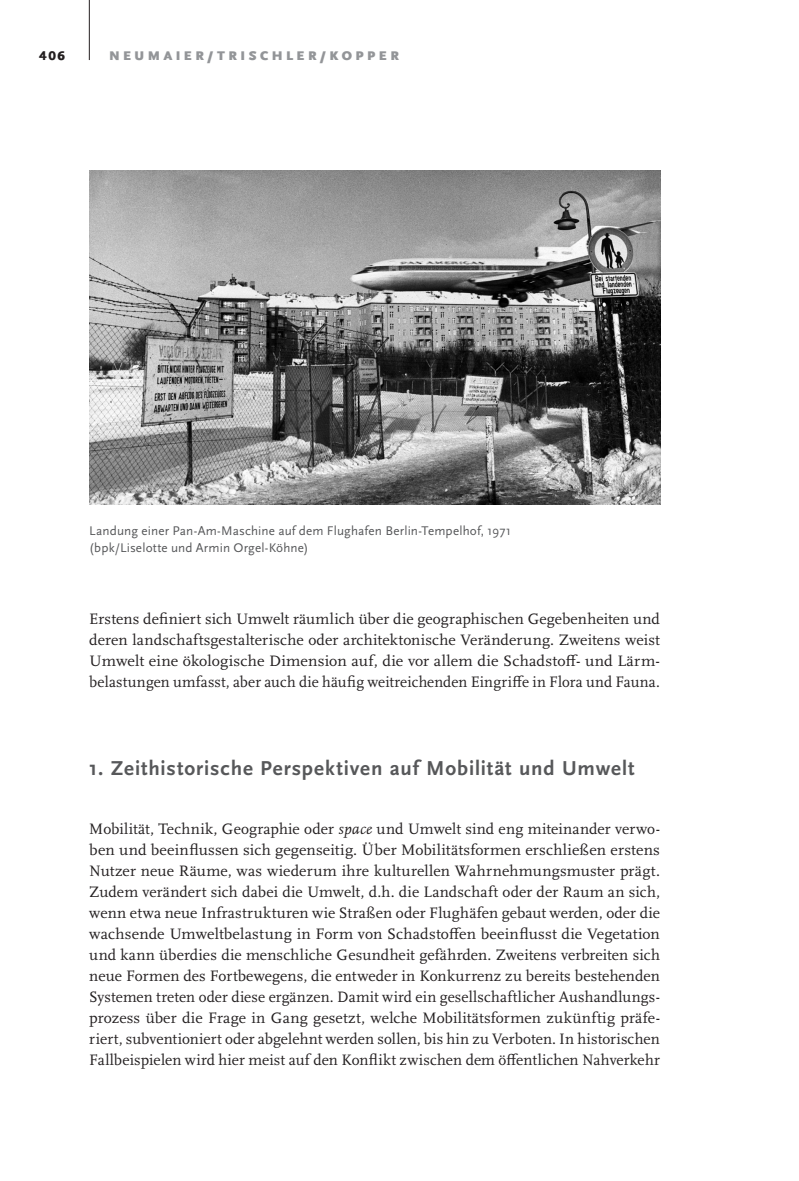
<style>
.page{position:relative;width:799px;height:1181px;background:#fff}
.page>*{position:absolute;margin:0;border:0;box-sizing:border-box;transform-origin:0 0}
._5__Zwischenüberschr{font:700 21px "Scala Sans Pro";letter-spacing:.04em;color:#57585a}
._6__1__Fließtext_ohn{font:15.75px/21px "Scala Pro";letter-spacing:.005em;color:#231f20;text-align:justify}
._10__Fußnotentext{font:15.75px/21px "Scala Pro";letter-spacing:.005em;color:#231f20;text-align:justify}
._7__Bildunterschrift{font:13.12px "Scala Sans Pro";letter-spacing:.01em;color:#57585a}
._8_1__Kopfzeile_link{font:900 13.12px "Scala Sans Pro";letter-spacing:.265em;color:#939598}
.t1{font:900 13.12px "Scala Sans Pro";color:#231f20}
.s1{font-style:italic}
</style>
<div class="page">
<hr style="left:89px;top:0;width:1px;height:60px;background:#231f20">
<img style="left:89px;top:171px;width:571px;height:333px">
<p class="t1" style="left:39px;top:48px;width:27px">406</p>
<p class="_8_1__Kopfzeile_link" style="left:109px;top:48px;width:291px">NEUMAIER/TRISCHLER/KOPPER</p>
<p class="_7__Bildunterschrift" style="left:89px;top:523px;width:423px">Landung einer Pan-Am-Maschine auf dem Flughafen Berlin-Tempelhof, 1971</p>
<p class="_7__Bildunterschrift" style="left:89px;top:540px;width:221px">(bpk/Liselotte und Armin Orgel-Köhne)</p>
<p class="_10__Fußnotentext" style="left:89px;top:608px;width:572px">Erstens definiert sich Umwelt räumlich über die geographischen Gegebenheiten und deren landschaftsgestalterische oder architektonische Veränderung. Zweitens weist Umwelt eine ökologische Dimension auf, die vor allem die Schadstoff- und Lärm&shy;belastungen umfasst, aber auch die häufig weitreichenden Eingriffe in Flora und Fauna.</p>
<p class="_5__Zwischenüberschr" style="left:89px;top:756px;width:547px">1. Zeithistorische Perspektiven auf Mobilität und Umwelt</p>
<p class="_6__1__Fließtext_ohn" style="left:89px;top:818px;width:572px">Mobilität, Technik, Geographie oder <span class="s1">space</span> und Umwelt sind eng miteinander verwo&shy;ben und beeinflussen sich gegenseitig. Über Mobilitätsformen erschließen erstens Nutzer neue Räume, was wiederum ihre kulturellen Wahrnehmungsmuster prägt.<br>Zudem verändert sich dabei die Umwelt, d.h. die Landschaft oder der Raum an sich, wenn etwa neue Infrastrukturen wie Straßen oder Flughäfen gebaut werden, oder die wachsende Umweltbelastung in Form von Schadstoffen beeinflusst die Vegetation und kann überdies die menschliche Gesundheit gefährden. Zweitens verbreiten sich neue Formen des Fortbewegens, die entweder in Konkurrenz zu bereits bestehenden Systemen treten oder diese ergänzen. Damit wird ein gesellschaftlicher Aushandlungs&shy;prozess über die Frage in Gang gesetzt, welche Mobilitätsformen zukünftig präfe&shy;riert, subventioniert oder abgelehnt werden sollen, bis hin zu Verboten. In historischen Fallbeispielen wird hier meist auf den Konflikt zwischen dem öffentlichen Nahverkehr</p>
</div>
